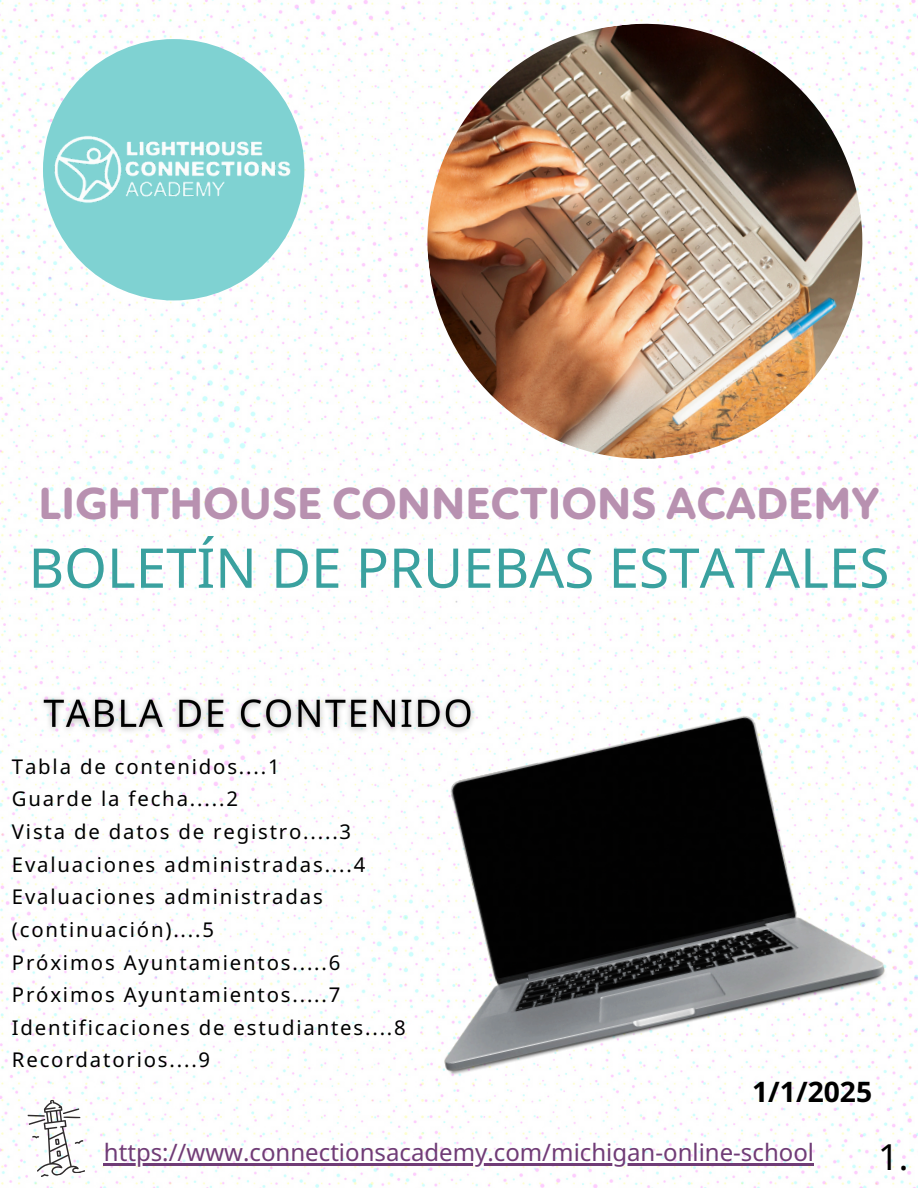
<style>
.page{position:relative;width:918px;height:1188px;background:#fff}
.page>*{position:absolute;margin:0;border:0;box-sizing:border-box;transform-origin:0 0}
.t1{font:54.75px "Noto Sans";color:#3aa19f}
.t2{font:800 45.75px "New Atten Round";color:#b891b0}
.t3{font:36px "Noto Sans";color:#000}
.t4{font:700 28.2px "Noto Sans";color:#000}
.t5{font:24px "Noto Sans";color:#703c76}
.t6{font:20.4px/32.7px "Noto Sans";letter-spacing:.09em;color:#000}
</style>
<div class="page">
<img style="left:0;top:0;width:918px;height:1188px">
<div style="left:43px;top:39px;width:261px;height:261px;background:#7fd2d2;border-radius:50%"></div>
<img style="left:45px;top:128px;width:257px;height:83px">
<svg style="left:27px;top:1097px;width:58px;height:81px"></svg>
<img style="left:415px;top:11px;width:460px;height:460px">
<img style="left:383px;top:695px;width:510px;height:390px">
<img style="left:34px;top:683px;width:447px;height:72px">
<hr style="left:104px;top:1164px;width:710px;height:2px;background:#703c76">
<h5 class="t2" style="left:39px;top:485px;width:842px">LIGHTHOUSE CONNECTIONS ACADEMY</h5>
<p class="t1" style="left:29px;top:529px;width:862px">BOLETÍN DE PRUEBAS ESTATALES</p>
<p class="t6" style="left:12px;top:750px;width:269px">Tabla de contenidos....1</p>
<h2 class="t6" style="left:12px;top:782px;width:228px">Guarde la fecha.....2</h2>
<h1 class="t6" style="left:12px;top:815px;width:341px">Vista de datos de registro.....3</h1>
<p class="t6" style="left:12px;top:847px;width:355px">Evaluaciones administradas....4</p>
<p class="t6" style="left:12px;top:880px;width:312px">Evaluaciones administradas (continuación)....5</p>
<p class="t6" style="left:12px;top:945px;width:330px">Próximos Ayuntamientos.....6</p>
<p class="t6" style="left:12px;top:978px;width:330px">Próximos Ayuntamientos.....7</p>
<p class="t6" style="left:12px;top:1011px;width:396px">Identificaciones de estudiantes....8</p>
<p class="t6" style="left:12px;top:1043px;width:200px">Recordatorios....9</p>
<p class="t4" style="left:752px;top:1072px;width:122px">1/1/2025</p>
<p class="t5" style="left:104px;top:1136px;width:712px">https://www.connectionsacademy.com/michigan-online-school</p>
<p class="t3" style="left:878px;top:1132px;width:32px">1.</p>
</div>
